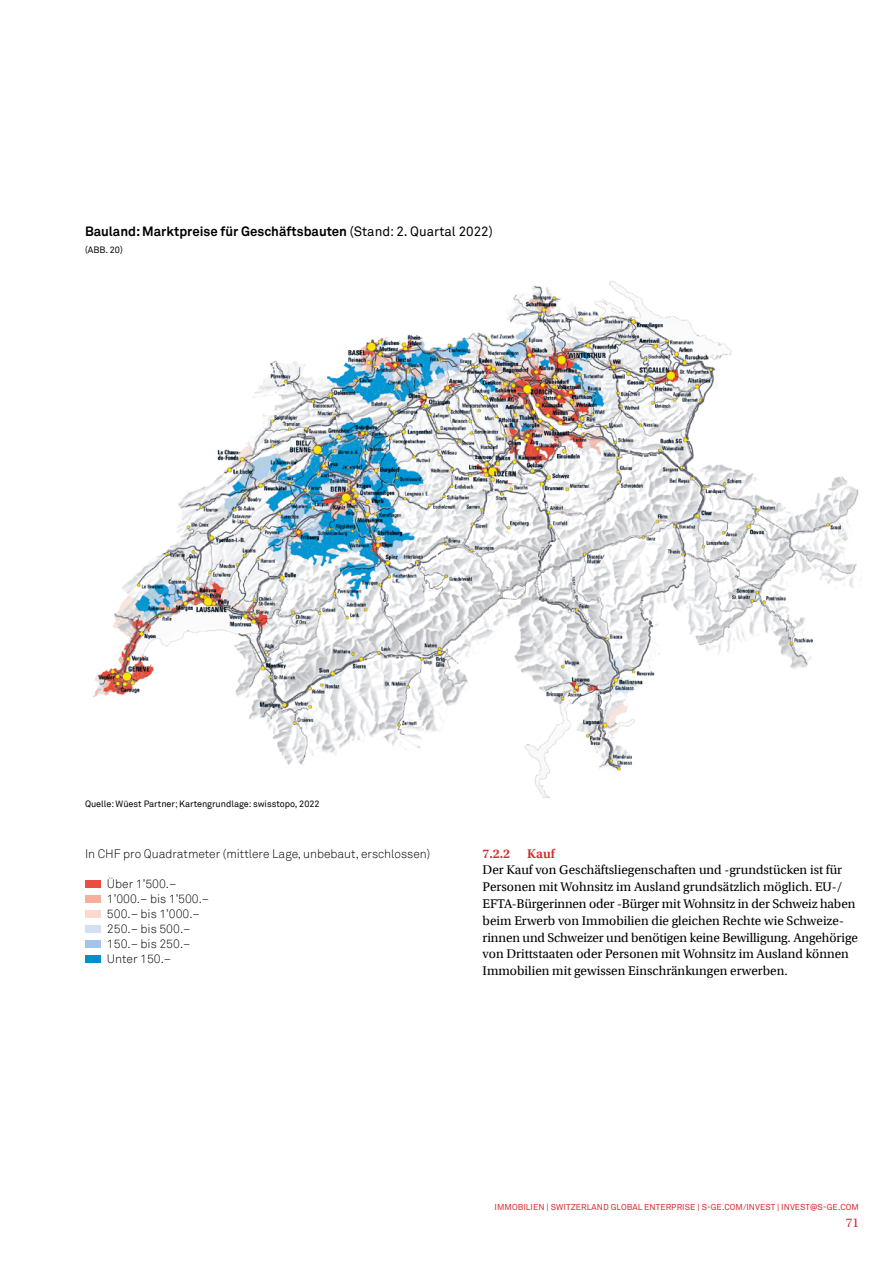
<style>
.page{position:relative;width:893px;height:1263px;background:#fff}
.page>*{position:absolute;margin:0;border:0;box-sizing:border-box;transform-origin:0 0}
.t1{font:13.2px/16.8px "Utopia S GE Regular";color:#000}
.t2{font:13.2px "Akkurat S GE Bold";color:#000}
.t3{font:13.2px "Utopia S GE Semibold";color:#d7282f}
.t4{font:13.2px "Utopia S GE Regular";color:#d7282f}
.t5{font:12px/15px "Akkurat S GE Light";color:#000}
.t6{font:9px "Akkurat S GE Regular";color:#000}
.t7{font:8.4px "Akkurat S GE Regular";letter-spacing:.01em;color:#d7282f}
.s1{font-family:"Akkurat S GE Regular"}
</style>
<div class="page">
<img style="left:93px;top:281px;width:768px;height:517px">
<div style="left:85px;top:880px;width:16px;height:7px;background:#ea4e43"></div>
<div style="left:85px;top:895px;width:16px;height:7px;background:#f6af9d"></div>
<div style="left:85px;top:910px;width:16px;height:7px;background:#fbd9cd"></div>
<div style="left:85px;top:925px;width:16px;height:7px;background:#d3e0f4"></div>
<div style="left:85px;top:940px;width:16px;height:7px;background:#a3c4e9"></div>
<div style="left:85px;top:955px;width:16px;height:7px;background:#008ecf"></div>
<p class="t2" style="left:85px;top:222px;width:409px">Bauland: Marktpreise für Geschäftsbauten <span class="s1">(Stand: 2. Quartal 2022)</span></p>
<p class="t6" style="left:85px;top:243px;width:39px">(ABB. 20)</p>
<p class="t6" style="left:85px;top:797px;width:236px">Quelle: Wüest Partner; Kartengrundlage: swisstopo, 2022</p>
<p class="t5" style="left:85px;top:845px;width:347px">In CHF pro Quadratmeter (mittlere Lage, unbebaut, erschlossen)</p>
<p class="t5" style="left:107px;top:875px;width:104px">Über 1’500.–<br>1’000.– bis 1’500.–<br>500.– bis 1’000.–<br>250.– bis 500.–<br>150.– bis 250.–<br>Unter 150.–</p>
<p class="t3" style="left:483px;top:843px;width:29px">7.2.2</p>
<p class="t3" style="left:527px;top:843px;width:29px">Kauf</p>
<p class="t1" style="left:483px;top:861px;width:377px">Der Kauf von Geschäftsliegenschaften und -grundstücken ist für Personen mit Wohnsitz im Ausland grundsätzlich möglich. EU-/ EFTA-Bürgerinnen oder -Bürger mit Wohnsitz in der Schweiz haben beim Erwerb von Immobilien die gleichen Rechte wie Schweize&shy;rinnen und Schweizer und benötigen keine Bewilligung. Angehörige von Drittstaaten oder Personen mit Wohnsitz im Ausland können Immobilien mit gewissen Einschränkungen erwerben.</p>
<p class="t7" style="left:494px;top:1201px;width:366px">IMMOBILIEN | SWITZERLAND GLOBAL ENTERPRISE | S-GE.COM/INVEST | INVEST@S-GE.COM</p>
<p class="t4" style="left:846px;top:1213px;width:15px">71</p>
</div>
